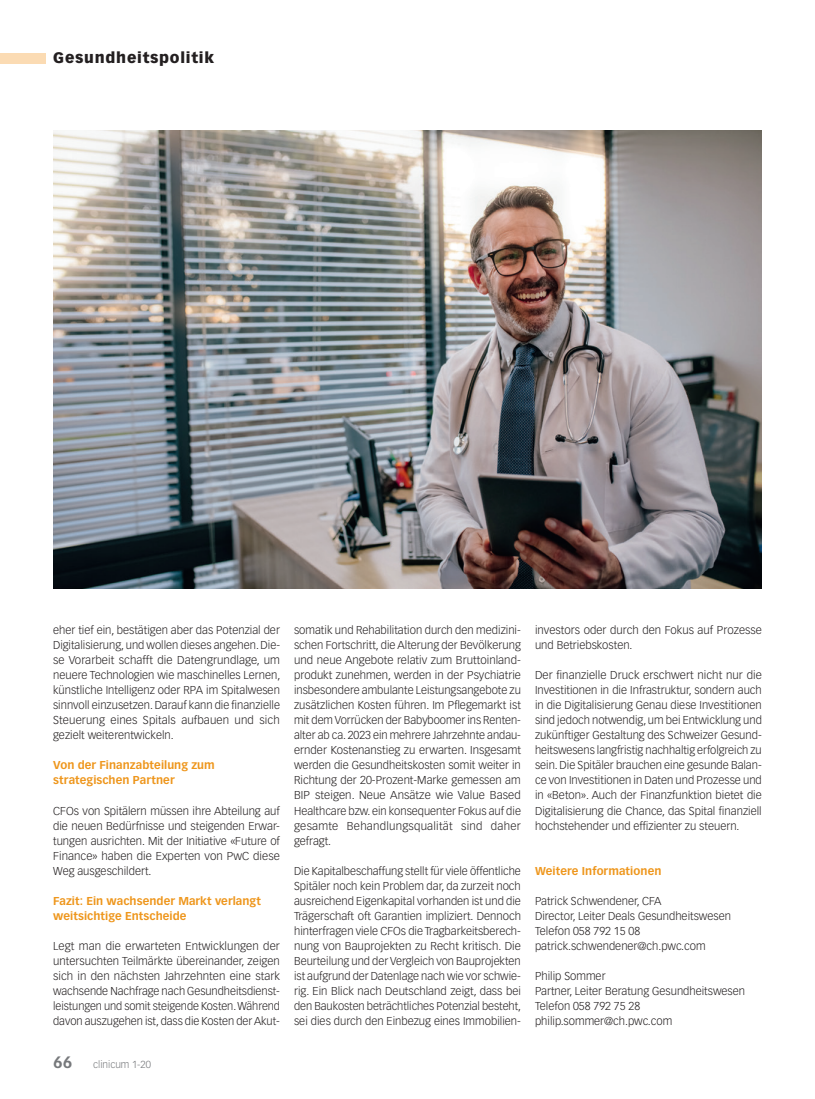
<style>
.page{position:relative;width:815px;height:1099px;background:#fff}
.page>*{position:absolute;margin:0;border:0;box-sizing:border-box;transform-origin:0 0}
.t1{font:900 15px "Vectora LT Std";letter-spacing:.05em;color:#231f20}
.t2{font:300 11.25px/15px "Vectora LT Std";color:#231f20;text-align:justify}
.t3{font:700 11.25px/15px "Vectora LT Std";letter-spacing:.005em;color:#ee961c}
.t4{font:300 10px "Vectora LT Std";color:#76787b}
.s1{font-weight:700;font-size:16.25px}
</style>
<div class="page">
<div style="left:0;top:53px;width:45px;height:10px;background:#fbdbb3"></div>
<img style="left:53px;top:130px;width:709px;height:458px">
<h1 class="t1" style="left:53px;top:49px;width:162px">Gesundheitspolitik</h1>
<p class="t2" style="left:53px;top:623px;width:229px">eher tief ein, bestätigen aber das Potenzial der Digitalisierung, und wollen dieses angehen. Die&shy;se Vorarbeit schafft die Datengrundlage, um neuere Technologien wie maschinelles Lernen, kü nstliche Intelligenz oder RPA im Spitalwesen sinnvoll einzusetzen. Darauf kann die finanzielle Steuerung eines Spitals aufbauen und sich gezielt weiterentwickeln.</p>
<p class="t3" style="left:53px;top:758px;width:163px">Von der Finanzabteilung zum strategischen Partner</p>
<p class="t2" style="left:53px;top:803px;width:228px">CFOs von Spitälern mü ssen ihre Abteilung auf die neuen Bedü rfnisse und steigenden Erwar&shy;tungen ausrichten. Mit der Initiative «Future of Finance» haben die Experten von PwC diese Weg ausgeschildert.</p>
<p class="t3" style="left:53px;top:893px;width:209px">Fazit: Ein wachsender Markt verlangt weitsichtige Entscheide</p>
<p class="t2" style="left:53px;top:938px;width:228px">Legt man die erwarteten Entwicklungen der untersuchten Teilmärkte ü bereinander, zeigen sich in den nächsten Jahrzehnten eine stark wachsende Nachfrage nach Gesundheitsdienst&shy;leistungen und somit steigende Kosten. Während davon auszugehen ist, dass die Kosten der Akut-</p>
<p class="t4" style="left:53px;top:1058px;width:99px"><span class="s1">66</span> clinicum 1-20</p>
<p class="t2" style="left:294px;top:623px;width:228px">somatik und Rehabilitation durch den medizini&shy;schen Fortschritt, die Alterung der Bevölkerung und neue Angebote relativ zum Bruttoinland&shy;produkt zunehmen, werden in der Psychiatrie insbesondere ambulante Leistungsangebote zu zusätzlichen Kosten fü hren. Im Pflegemarkt ist mit dem Vorrü cken der Babyboomer ins Renten&shy;alter ab ca. 2023 ein mehrere Jahrzehnte andau&shy;ernder Kostenanstieg zu erwarten. Insgesamt werden die Gesundheitskosten somit weiter in Richtung der 20-Prozent-Marke gemessen am BIP steigen. Neue Ansätze wie Value Based Healthcare bzw. ein konsequenter Fokus auf die gesamte Behandlungsqualität sind daher gefragt.</p>
<p class="t2" style="left:294px;top:863px;width:229px">Die Kapitalbeschaffung stellt fü r viele öffentliche Spitäler noch kein Problem dar, da zurzeit noch ausreichend Eigenkapital vorhanden ist und die Trägerschaft oft Garantien impliziert. Dennoch hinterfragen viele CFOs die Tragbarkeitsberech&shy;nung von Bauprojekten zu Recht kritisch. Die Beurteilung und der Vergleich von Bauprojekten ist aufgrund der Datenlage nach wie vor schwie&shy;rig. Ein Blick nach Deutschland zeigt, dass bei den Baukosten beträchtliches Potenzial besteht, sei dies durch den Einbezug eines Immobilien-</p>
<p class="t2" style="left:535px;top:623px;width:228px">investors oder durch den Fokus auf Prozesse und Betriebskosten.</p>
<p class="t2" style="left:535px;top:668px;width:228px">Der finanzielle Druck erschwert nicht nur die Investitionen in die Infrastruktur, sondern auch in die Digitalisierung Genau diese Investitionen sind jedoch notwendig, um bei Entwicklung und zukü nftiger Gestaltung des Schweizer Gesund&shy;heitswesens langfristig nachhaltig erfolgreich zu sein. Die Spitäler brauchen eine gesunde Balan&shy;ce von Investitionen in Daten und Prozesse und in «Beton». Auch der Finanzfunktion bietet die Digitalisierung die Chance, das Spital finanziell hochstehender und effizienter zu steuern.</p>
<p class="t3" style="left:535px;top:863px;width:128px">Weitere Informationen</p>
<p class="t2" style="left:535px;top:893px;width:197px;text-align:left">Patrick Schwendener, CFA<br>Director, Leiter Deals Gesundheitswesen<br>Telefon 058 792 15 08 patrick.schwendener@ch.pwc.com</p>
<p class="t2" style="left:535px;top:968px;width:212px;text-align:left">Philip Sommer<br>Partner, Leiter Beratung Gesundheitswesen<br>Telefon 058 792 75 28 philip.sommer@ch.pwc.com</p>
</div>
